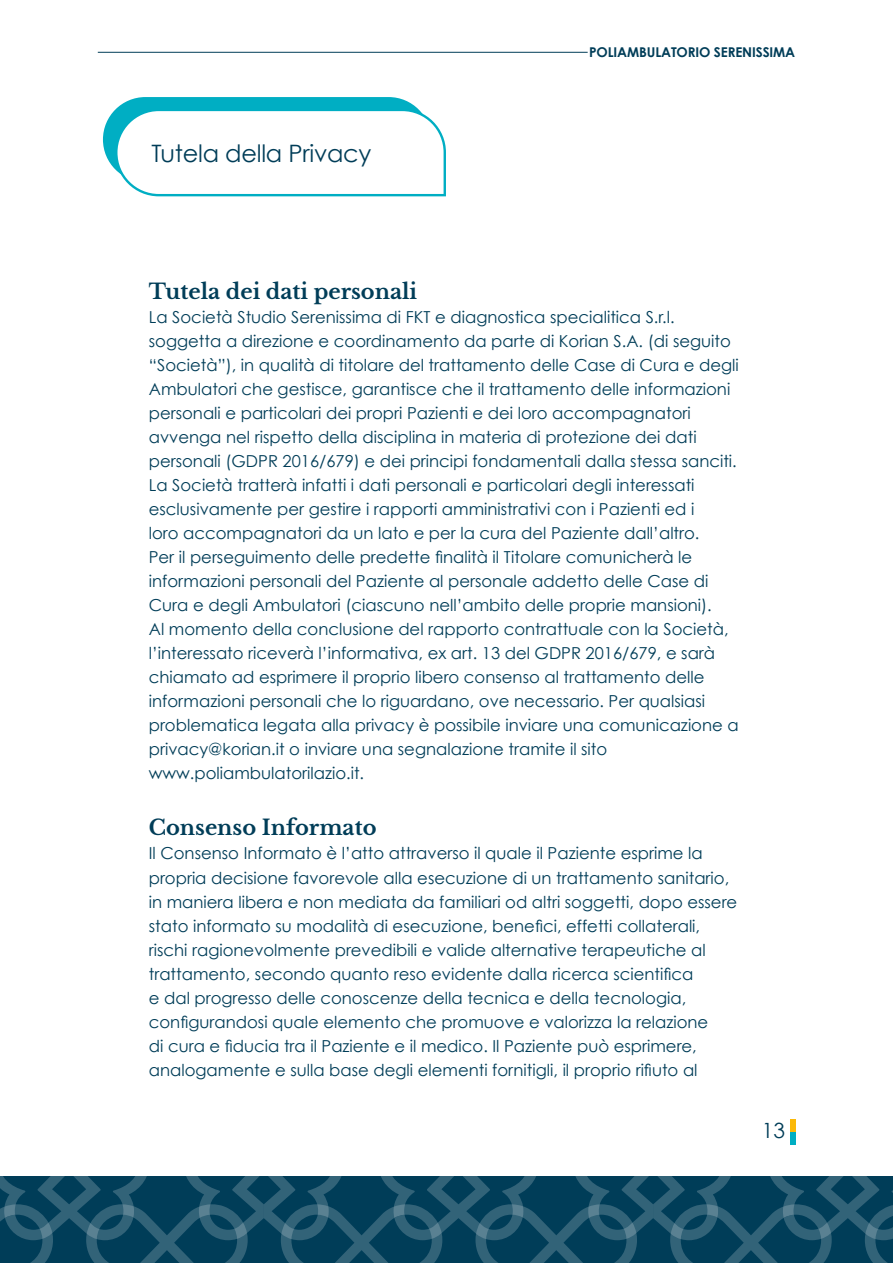
<style>
.page{position:relative;width:893px;height:1263px;background:#fff}
.page>*{position:absolute;margin:0;border:0;box-sizing:border-box;transform-origin:0 0}
.t1{font:24px "Century Gothic";letter-spacing:-.01em;color:#003d58}
.t2{font:700 21px "Libre Baskerville";color:#003d58}
.t3{font:21px "Century Gothic";color:#003d58}
.t4{font:16.5px/24px "Century Gothic";color:#003d58}
.t5{font:700 13.5px "Century Gothic";letter-spacing:-.01em;color:#003d58}
</style>
<div class="page">
<svg style="left:0;top:1176px;width:893px;height:87px;background:#144c64"></svg>
<hr style="left:98px;top:52px;width:490px;height:1px;background:#003d58">
<div style="left:790px;top:1132px;width:5px;height:12px;background:#00aec3"></div>
<div style="left:790px;top:1119px;width:5px;height:13px;background:#fbb908"></div>
<svg style="left:103px;top:97px;width:343px;height:100px"></svg>
<h1 class="t1" style="left:152px;top:138px;width:221px">Tutela della Privacy</h1>
<p class="t5" style="left:589px;top:44px;width:208px">POLIAMBULATORIO SERENISSIMA</p>
<p class="t2" style="left:149px;top:279px;width:270px">Tutela dei dati personali</p>
<p class="t4" style="left:149px;top:305px;width:592px">La Società Studio Serenissima di FKT e diagnostica specialitica S.r.l. soggetta a direzione e coordinamento da parte di Korian S.A. (di seguito “Società”), in qualità di titolare del trattamento delle Case di Cura e degli Ambulatori che gestisce, garantisce che il trattamento delle informazioni personali e particolari dei propri Pazienti e dei loro accompagnatori avvenga nel rispetto della disciplina in materia di protezione dei dati personali (GDPR 2016/679) e dei principi fondamentali dalla stessa sanciti.<br>La Società tratterà infatti i dati personali e particolari degli interessati esclusivamente per gestire i rapporti amministrativi con i Pazienti ed i<br>loro accompagnatori da un lato e per la cura del Paziente dall’altro.<br>Per il perseguimento delle predette finalità il Titolare comunicherà le informazioni personali del Paziente al personale addetto delle Case di Cura e degli Ambulatori (ciascuno nell’ambito delle proprie mansioni).<br>Al momento della conclusione del rapporto contrattuale con la Società, l’interessato riceverà l’informativa, ex art. 13 del GDPR 2016/679, e sarà chiamato ad esprimere il proprio libero consenso al trattamento delle informazioni personali che lo riguardano, ove necessario. Per qualsiasi problematica legata alla privacy è possibile inviare una comunicazione a privacy@korian.it o inviare una segnalazione tramite il sito www.poliambulatorilazio.it.</p>
<p class="t2" style="left:149px;top:815px;width:229px">Consenso Informato</p>
<p class="t4" style="left:149px;top:841px;width:590px">Il Consenso Informato è l’atto attraverso il quale il Paziente esprime la propria decisione favorevole alla esecuzione di un trattamento sanitario, in maniera libera e non mediata da familiari od altri soggetti, dopo essere stato informato su modalità di esecuzione, benefici, effetti collaterali, rischi ragionevolmente prevedibili e valide alternative terapeutiche al trattamento, secondo quanto reso evidente dalla ricerca scientifica<br>e dal progresso delle conoscenze della tecnica e della tecnologia, configurandosi quale elemento che promuove e valorizza la relazione<br>di cura e fiducia tra il Paziente e il medico. Il Paziente può esprimere, analogamente e sulla base degli elementi fornitigli, il proprio rifiuto al</p>
<p class="t3" style="left:762px;top:1118px;width:25px">13</p>
</div>
